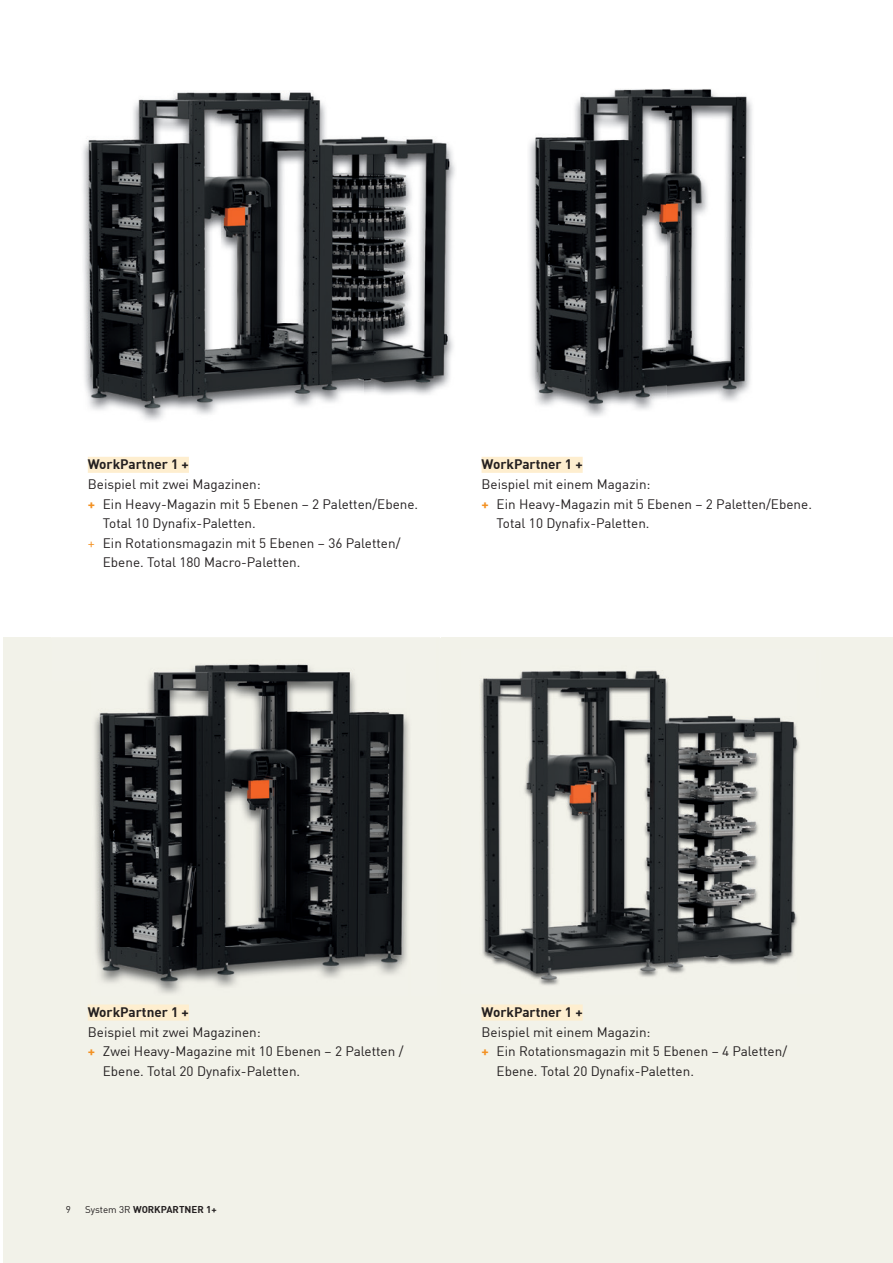
<style>
.page{position:relative;width:893px;height:1263px;background:#fff}
.page>*{position:absolute;margin:0;border:0;box-sizing:border-box;transform-origin:0 0}
.t1{font:13.5px "DIN";color:#231f20}
.t2{font:700 13.5px "DIN";color:#231f20}
.t3{font:700 9.75px "DIN";color:#231f20}
.t4{font:9.75px "DIN";color:#231f20}
.s1{font-weight:700;color:#f39122}
.s2{color:#f39122}
.s3{font-weight:400}
</style>
<div class="page">
<img style="left:92px;top:682px;width:319px;height:314px">
<img style="left:51px;top:637px;width:389px;height:45px">
<div style="left:51px;top:682px;width:41px;height:313px;background:#f2f2e9"></div>
<div style="left:411px;top:682px;width:29px;height:313px;background:#f2f2ea"></div>
<img style="left:83px;top:91px;width:291px;height:329px">
<img style="left:374px;top:136px;width:81px;height:259px">
<img style="left:529px;top:89px;width:223px;height:327px">
<div style="left:460px;top:649px;width:361px;height:49px;background:#f2f2ea"></div>
<div style="left:460px;top:698px;width:51px;height:297px;background:#f2f2ea"></div>
<div style="left:769px;top:698px;width:52px;height:297px;background:#f2f2ea"></div>
<div style="left:511px;top:986px;width:258px;height:9px;background:#f2f2ea"></div>
<img style="left:480px;top:671px;width:320px;height:315px">
<div style="left:88px;top:457px;width:101px;height:16px;background:#feeecf"></div>
<div style="left:482px;top:457px;width:101px;height:16px;background:#feeecf"></div>
<div style="left:88px;top:1004px;width:101px;height:16px;background:#feeecf"></div>
<div style="left:482px;top:1004px;width:101px;height:16px;background:#feeecf"></div>
<p class="t2" style="left:88px;top:456px;width:103px">WorkPartner 1 +</p>
<p class="t1" style="left:88px;top:476px;width:175px">Beispiel mit zwei Magazinen:</p>
<p class="t1" style="left:88px;top:495px;width:332px"><span class="s1">+</span> Ein Heavy-Magazin mit 5 Ebenen – 2 Paletten/Ebene.</p>
<p class="t1" style="left:103px;top:515px;width:155px">Total 10 Dynafix-Paletten.</p>
<p class="t1" style="left:88px;top:534px;width:314px"><span class="s2">+</span> Ein Rotationsmagazin mit 5 Ebenen – 36 Paletten/</p>
<p class="t1" style="left:103px;top:554px;width:199px">Ebene. Total 180 Macro-Paletten.</p>
<p class="t2" style="left:482px;top:456px;width:103px">WorkPartner 1 +</p>
<p class="t1" style="left:482px;top:476px;width:171px">Beispiel mit einem Magazin:</p>
<p class="t1" style="left:482px;top:495px;width:332px"><span class="s1">+</span> Ein Heavy-Magazin mit 5 Ebenen – 2 Paletten/Ebene.</p>
<p class="t1" style="left:497px;top:515px;width:155px">Total 10 Dynafix-Paletten.</p>
<p class="t2" style="left:88px;top:1003px;width:103px">WorkPartner 1 +</p>
<p class="t1" style="left:88px;top:1023px;width:175px">Beispiel mit zwei Magazinen:</p>
<p class="t1" style="left:88px;top:1043px;width:317px"><span class="s1">+</span> Zwei Heavy-Magazine mit 10 Ebenen – 2 Paletten /</p>
<p class="t1" style="left:103px;top:1062px;width:199px">Ebene. Total 20 Dynafix-Paletten.</p>
<p class="t4" style="left:66px;top:1203px;width:7px">9</p>
<p class="t3" style="left:85px;top:1203px;width:133px"><span class="s3">System 3R</span> WORKPARTNER 1+</p>
<p class="t2" style="left:482px;top:1003px;width:103px">WorkPartner 1 +</p>
<p class="t1" style="left:482px;top:1023px;width:171px">Beispiel mit einem Magazin:</p>
<p class="t1" style="left:482px;top:1043px;width:307px"><span class="s1">+</span> Ein Rotationsmagazin mit 5 Ebenen – 4 Paletten/</p>
<p class="t1" style="left:497px;top:1062px;width:199px">Ebene. Total 20 Dynafix-Paletten.</p>
</div>
